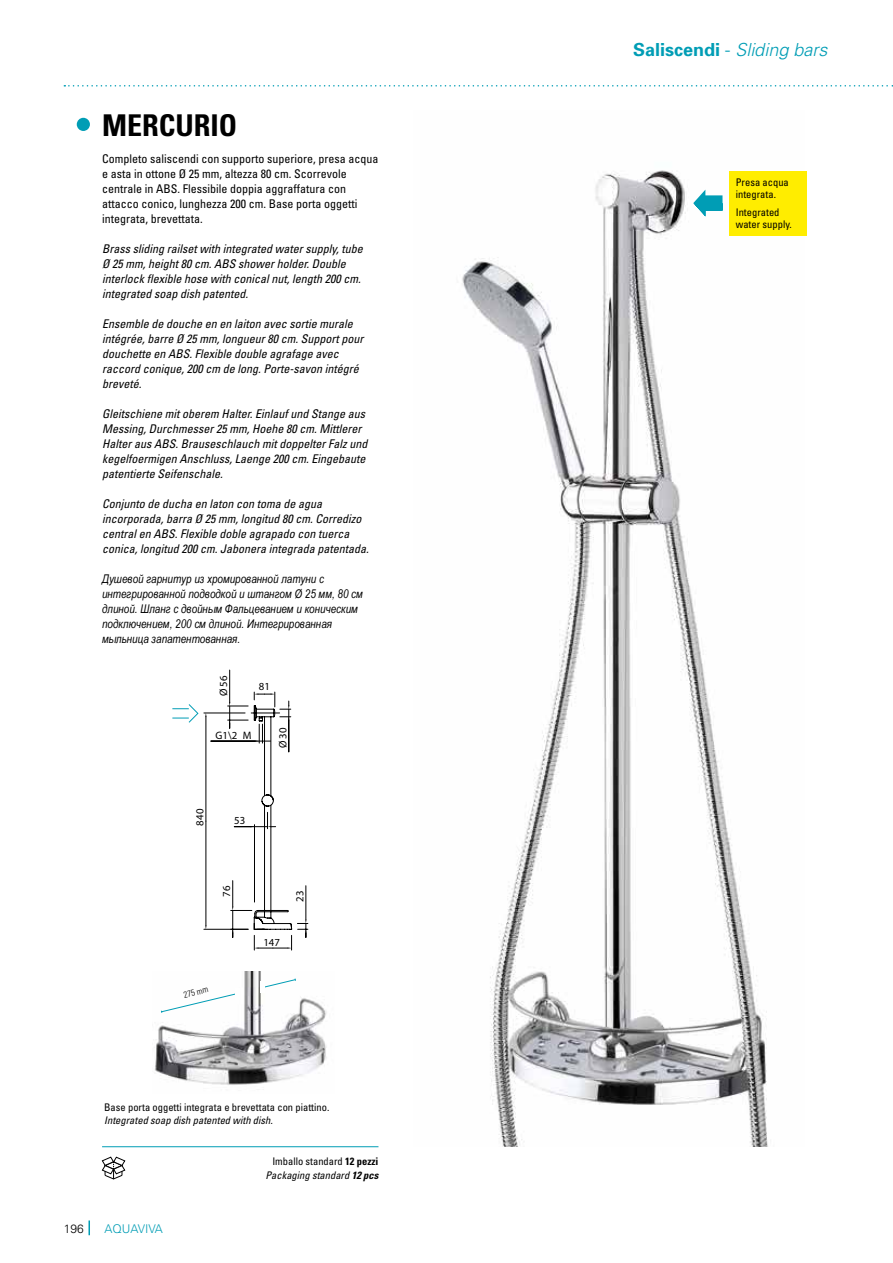
<style>
.page{position:relative;width:893px;height:1263px;background:#fff}
.page>*{position:absolute;margin:0;border:0;box-sizing:border-box;transform-origin:0 0}
.t1{font:700 condensed 30px "Univers";color:#000}
.t2{font:italic 300 18px "Univers";color:#009db5}
.t3{font:italic condensed 12px/15px "Univers";color:#000}
.t4{font:condensed 12px/15px "Univers";color:#000}
.t5{font:italic 12px/15px "Arial Narrow";color:#000}
.t6{font:300 12px "Univers";color:#009db5}
.t7{font:300 12px "Univers";color:#000}
.t8{font:10.8px "Myriad Pro";color:#000}
.t9{font:condensed 10.5px/12px "Univers";color:#000}
.t10{font:italic condensed 10.5px/13.5px "Univers";color:#000;text-align:right}
.t11{font:300 condensed 8.7px "Univers";color:#000}
.s1{font-style:normal}
.s2{font-weight:700;font-style:normal}
.s3{font-weight:700}
</style>
<div class="page">
<svg style="left:64px;top:85px;width:829px;height:2px"></svg>
<hr style="left:102px;top:1146px;width:276px;height:1px;background:#009db5">
<svg style="left:102px;top:1156px;width:23px;height:23px"></svg>
<div style="left:77px;top:118px;width:13px;height:13px;background:#009db5;border-radius:50%"></div>
<img style="left:462px;top:170px;width:342px;height:976px">
<hr style="left:229px;top:670px;width:1px;height:32px;background:#000">
<hr style="left:211px;top:741px;width:44px;height:1px;background:#000">
<hr style="left:204px;top:713px;width:41px;height:1px;background:#000">
<hr style="left:204px;top:929px;width:44px;height:1px;background:#000">
<hr style="left:206px;top:717px;width:1px;height:104px;background:#000">
<hr style="left:206px;top:821px;width:1px;height:104px;background:#000">
<svg style="left:228px;top:692px;width:80px;height:258px"></svg>
<svg style="left:172px;top:704px;width:27px;height:19px"></svg>
<img style="left:154px;top:972px;width:173px;height:113px">
<svg style="left:161px;top:992px;width:77px;height:21px"></svg>
<svg style="left:260px;top:978px;width:36px;height:11px"></svg>
<hr style="left:236px;top:988px;width:4px;height:11px;background:#fff">
<hr style="left:261px;top:981px;width:4px;height:11px;background:#fff">
<div style="left:729px;top:171px;width:78px;height:64px;background:#ffed00"></div>
<svg style="left:693px;top:190px;width:29px;height:26px"></svg>
<svg style="left:88px;top:1220px;width:2px;height:15px"></svg>
<h1 class="t1" style="left:102px;top:107px;width:137px">MERCURIO</h1>
<p class="t4" style="left:102px;top:151px;width:278px">Completo saliscendi con supporto superiore, presa acqua e asta in ottone Ø 25 mm, altezza 80 cm. Scorrevole centrale in ABS. Flessibile doppia aggraffatura con attacco conico, lunghezza 200 cm. Base porta oggetti integrata, brevettata.</p>
<p class="t3" style="left:102px;top:241px;width:262px">Brass sliding railset with integrated water supply, tube Ø 25 mm, height 80 cm. ABS shower holder. Double interlock flexible hose with conical nut, length 200 cm. integrated soap dish patented.</p>
<p class="t3" style="left:102px;top:316px;width:263px">Ensemble de douche en en laiton avec sortie murale intégrée, barre Ø 25 mm, longueur 80 cm. Support pour douchette en ABS. Flexible double agrafage avec raccord conique, 200 cm de long. Porte-savon intégré breveté.</p>
<p class="t3" style="left:102px;top:406px;width:267px">Gleitschiene mit oberem Halter. Einlauf und Stange aus Messing, Durchmesser 25 mm, Hoehe 80 cm. Mittlerer Halter aus ABS. Brauseschlauch mit doppelter Falz und kegelfoermigen Anschluss, Laenge 200 cm. Eingebaute patentierte Seifenschale.</p>
<p class="t3" style="left:102px;top:496px;width:268px">Conjunto de ducha en laton con toma de agua incorporada, barra Ø 25 mm, longitud 80 cm. Corredizo central en ABS. Flexible doble agrapado con tuerca conica, longitud 200 cm. Jabonera integrada patentada.</p>
<p class="t5" style="left:102px;top:571px;width:262px">Душевой гарнитур из хромированной латуни с интегрированной подводкой и штангом Ø 25 мм, 80 см длиной. Шланг с двойным Фальцеванием и коническим подключением, 200 см длиной. Интегрированная мыльница запатентованная.</p>
<p class="t8" style="left:259px;top:680px;width:13px">81</p>
<p class="t8" style="left:217px;top:696px;width:22px;rotate:-90deg">Ø 56</p>
<p class="t8" style="left:216px;top:728px;width:37px">G1\2 M</p>
<p class="t8" style="left:276px;top:748px;width:22px;rotate:-90deg">Ø 30</p>
<p class="t8" style="left:193px;top:825px;width:18px;rotate:-90deg">840</p>
<p class="t8" style="left:234px;top:814px;width:13px">53</p>
<p class="t8" style="left:220px;top:896px;width:13px;rotate:-90deg">76</p>
<p class="t11" style="left:182px;top:989px;width:27px;rotate:-13deg">275 mm</p>
<p class="t8" style="left:263px;top:935px;width:18px">147</p>
<p class="t8" style="left:293px;top:901px;width:13px;rotate:-90deg">23</p>
<p class="t9" style="left:104px;top:1100px;width:227px">Base porta oggetti integrata e brevettata con piattino.</p>
<p class="t10" style="left:104px;top:1113px;width:170px">Integrated soap dish patented with dish.</p>
<p class="t7" style="left:64px;top:1221px;width:22px">196</p>
<p class="t6" style="left:105px;top:1221px;width:60px">AQUAVIVA</p>
<p class="t10" style="left:265px;top:1155px;width:115px"><span class="s1">Imballo standard</span> <span class="s2">12 pezzi<br></span>Packaging standard <span class="s3">12 pcs</span></p>
<h2 class="t2" style="left:633px;top:39px;width:196px"><span class="s2">Saliscendi</span> <span class="s1">-</span> Sliding bars</h2>
<p class="t9" style="left:736px;top:176px;width:55px">Presa acqua integrata.</p>
<p class="t9" style="left:736px;top:206px;width:58px">Integrated water supply.</p>
</div>
